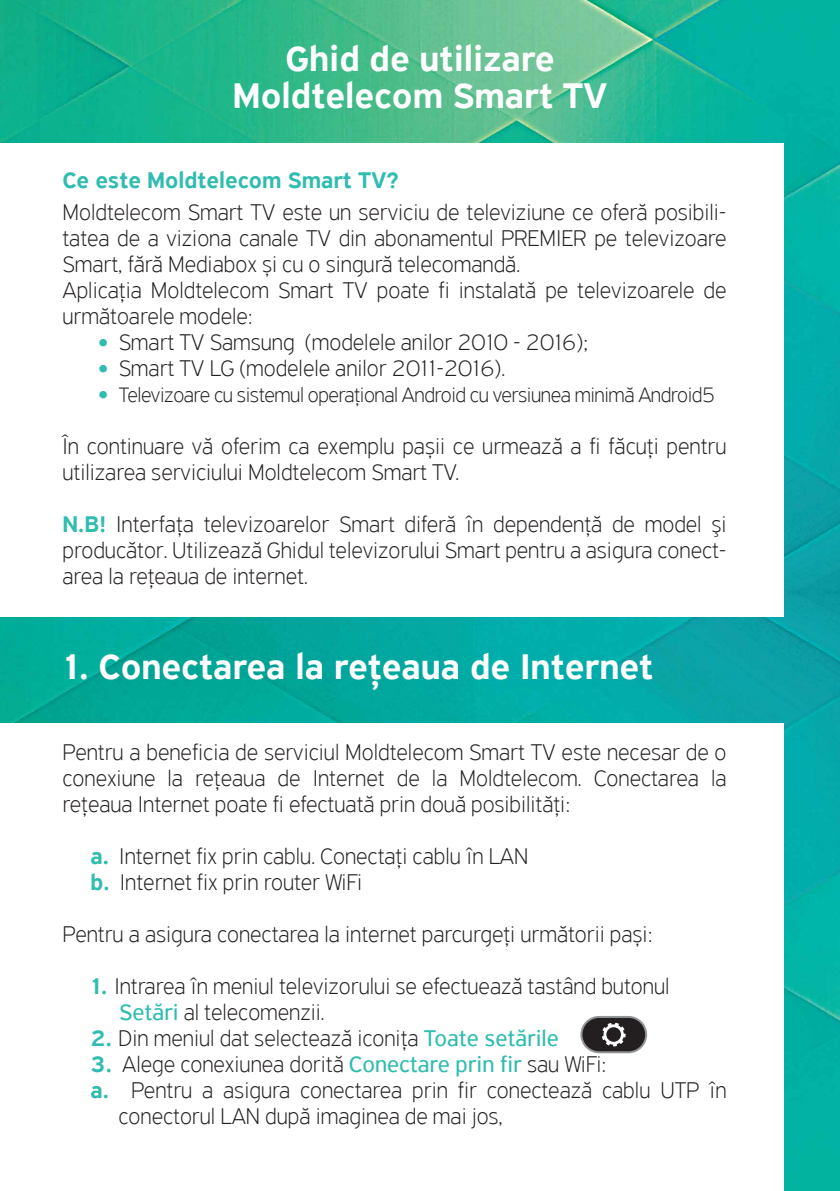
<style>
.page{position:relative;width:840px;height:1191px;background:#fff}
.page>*{position:absolute;margin:0;border:0;box-sizing:border-box;transform-origin:0 0}
.t1{font:500 37.6px/36.8px "PF Highway Sans Pro";color:#fff;text-align:center}
.t2{font:100 24px/26px "PF Highway Sans Pro";color:#231f20}
.t3{font:500 24px "PF Highway Sans Pro";color:#30bcb0}
.t4{font:100 22px "PF Highway Sans Pro";letter-spacing:-.02em;color:#231f20}
.s1{font-size:12px;color:#30bcb0}
.s2{font-weight:500;color:#30bcb0}
.s3{font-weight:400;color:#30bcb0}
</style>
<div class="page">
<img style="left:0;top:0;width:839px;height:1191px">
<div style="left:0;top:143px;width:782px;height:473px;background:#fff"></div>
<div style="left:0;top:723px;width:782px;height:468px;background:#fff"></div>
<div style="left:581px;top:1017px;width:64px;height:35px;background:#231f20;border-radius:18px"></div>
<div style="left:580px;top:1016px;width:66px;height:37px;border:2px solid #939598;border-radius:18px"></div>
<svg style="left:602px;top:1022px;width:23px;height:24px"></svg>
<h1 class="t1" style="left:232px;top:41px;width:376px">Ghid de utilizare<br>Moldtelecom Smart TV</h1>
<p class="t3" style="left:62px;top:166px;width:338px">Ce este Moldtelecom Smart TV?</p>
<p class="t2" style="left:62px;top:199px;width:665px">Moldtelecom Smart TV este un serviciu de televiziune ce oferă posibili&shy;tatea de a viziona canale TV din abonamentul PREMIER pe televizoare Smart, fără Mediabox și cu o singură telecomandă.<br>Aplicaţia Moldtelecom Smart TV poate fi instalată pe televizoarele de următoarele modele:</p>
<p class="t2" style="left:98px;top:329px;width:491px"><span class="s1">●</span> Smart TV Samsung (modelele anilor 2010 - 2016);</p>
<p class="t2" style="left:98px;top:355px;width:408px"><span class="s1">●</span> Smart TV LG (modelele anilor 2011-2016).</p>
<p class="t4" style="left:98px;top:382px;width:618px"><span class="s1">●</span> Televizoare cu sistemul operațional Android cu versiunea minimă Android5</p>
<p class="t2" style="left:62px;top:433px;width:665px">În continuare vă oferim ca exemplu pașii ce urmează a fi făcuţi pentru utilizarea serviciului Moldtelecom Smart TV.</p>
<p class="t2" style="left:62px;top:511px;width:665px;text-align:justify"><span class="s2">N.B!</span> Interfaţa televizoarelor Smart diferă în dependenţă de model şi producător. Utilizează Ghidul televizorului Smart pentru a asigura conect&shy;area la reţeaua de internet.</p>
<h1 class="t1" style="left:62px;top:648px;width:592px">1. Conectarea la reţeaua de Internet</h1>
<p class="t2" style="left:62px;top:739px;width:665px;text-align:justify">Pentru a beneficia de serviciul Moldtelecom Smart TV este necesar de o conexiune la reţeaua de Internet de la Moldtelecom. Conectarea la reţeaua Internet poate fi efectuată prin două posibilităţi:</p>
<p class="t2" style="left:90px;top:843px;width:439px"><span class="s2">a.</span> Internet fix prin cablu. Conectaţi cablu în LAN <span class="s2">b.</span> Internet fix prin router WiFi</p>
<p class="t2" style="left:62px;top:921px;width:591px">Pentru a asigura conectarea la internet parcurgeţi următorii pași:</p>
<p class="t2" style="left:119px;top:973px;width:551px;text-indent:-29px"><span class="s2">1.</span> Intrarea în meniul televizorului se efectuează tastând butonul<br><span class="s3">Setări</span> al telecomenzii.</p>
<p class="t2" style="left:90px;top:1025px;width:469px"><span class="s2">2.</span> Din meniul dat selectează iconiţa <span class="s3">Toate setările</span></p>
<p class="t2" style="left:90px;top:1051px;width:517px"><span class="s2">3.</span> Alege conexiunea dorită <span class="s3">Conectare prin fir</span> sau WiFi:</p>
<p class="t2" style="left:90px;top:1077px;width:637px"><span class="s2">a.</span> Pentru a asigura conectarea prin fir conectează cablu UTP în</p>
<p class="t2" style="left:118px;top:1103px;width:385px">conectorul LAN după imaginea de mai jos,</p>
</div>
